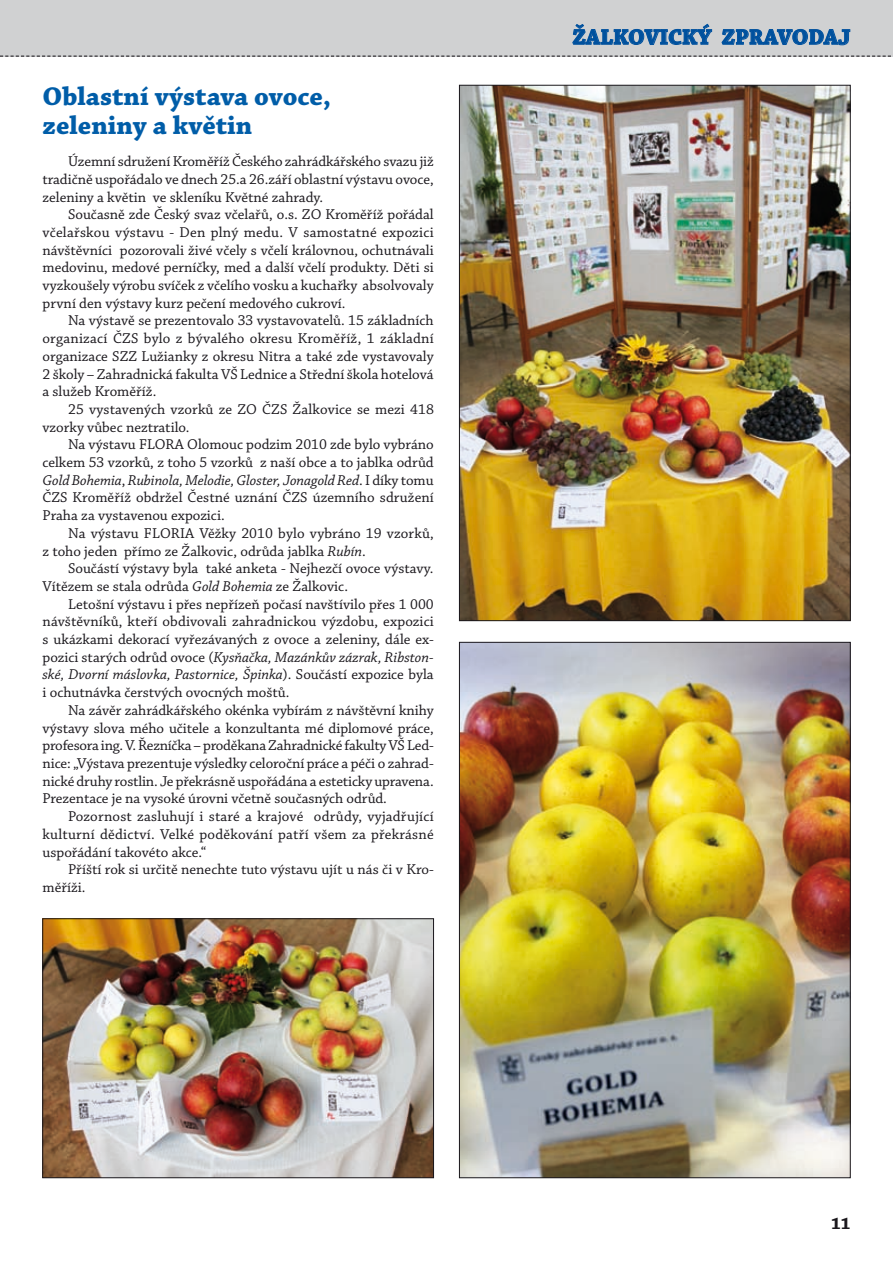
<style>
.page{position:relative;width:893px;height:1263px;background:#fff}
.page>*{position:absolute;margin:0;border:0;box-sizing:border-box;transform-origin:0 0}
.t1{font:700 27px/28.5px "Chaparral Pro";color:#005da8}
.t2{font:700 22.5px "Chaparral Pro";color:#00519e}
.t3{font:700 17.25px "Chaparral Pro";color:#1a171c}
.t4{font:15px/17.7px "Chaparral Pro";color:#1a171c;text-align:justify}
.s1{font-style:italic}
</style>
<div class="page">
<div style="left:0;top:0;width:893px;height:56px;background:#d0d1d2"></div>
<svg style="left:0;top:56px;width:893px;height:1px"></svg>
<svg style="left:573px;top:24px;width:139px;height:21px"></svg>
<svg style="left:722px;top:29px;width:128px;height:16px"></svg>
<img style="left:45px;top:920px;width:387px;height:256px">
<div style="left:43px;top:918px;width:391px;height:260px;border:1px solid #1a171c"></div>
<img style="left:461px;top:644px;width:387px;height:532px">
<img style="left:461px;top:87px;width:387px;height:532px">
<h1 class="t1" style="left:43px;top:83px;width:290px">Oblastní výstava ovoce, zeleniny a květin</h1>
<p class="t4" style="left:43px;top:153px;width:393px;text-indent:26px">Územní sdružení Kroměříž Českého zahrádkářského svazu již tradičně uspořádalo ve dnech 25.a 26.září oblastní výstavu ovoce, zeleniny a květin ve skleníku Květné zahrady.</p>
<p class="t4" style="left:43px;top:206px;width:393px;text-indent:26px">Současně zde Český svaz včelařů, o.s. ZO Kroměříž pořádal včelařskou výstavu - Den plný medu. V samostatné expozici návštěvníci pozorovali živé včely s včelí královnou, ochutnávali medovinu, medové perníčky, med a další včelí produkty. Děti si vyzkoušely výrobu svíček z včelího vosku a kuchařky absolvovaly první den výstavy kurz pečení medového cukroví.</p>
<p class="t4" style="left:43px;top:312px;width:393px;text-indent:26px">Na výstavě se prezentovalo 33 vystavovatelů. 15 základních organizací ČZS bylo z bývalého okresu Kroměříž, 1 základní organizace SZZ Lužianky z okresu Nitra a také zde vystavovaly 2 školy – Zahradnická fakulta VŠ Lednice a Střední škola hotelová a služeb Kroměříž.</p>
<p class="t4" style="left:43px;top:401px;width:393px;text-indent:26px">25 vystavených vzorků ze ZO ČZS Žalkovice se mezi 418 vzorky vůbec neztratilo.</p>
<p class="t4" style="left:43px;top:436px;width:393px;text-indent:26px">Na výstavu FLORA Olomouc podzim 2010 zde bylo vybráno celkem 53 vzorků, z toho 5 vzorků z naší obce a to jablka odrůd <span class="s1">Gold Bohemia</span>, <span class="s1">Rubinola, Melodie, Gloster, Jonagold Red</span>. I díky tomu ČZS Kroměříž obdržel Čestné uznání ČZS územního sdružení Praha za vystavenou expozici.</p>
<p class="t4" style="left:43px;top:525px;width:393px;text-indent:26px">Na výstavu FLORIA Věžky 2010 bylo vybráno 19 vzorků, z toho jeden přímo ze Žalkovic, odrůda jablka <span class="s1">Rubín</span>.</p>
<p class="t4" style="left:43px;top:560px;width:393px;text-indent:26px">Součástí výstavy byla také anketa - Nejhezčí ovoce výstavy.<br>Vítězem se stala odrůda <span class="s1">Gold Bohemia</span> ze Žalkovic.</p>
<p class="t4" style="left:43px;top:596px;width:393px;text-indent:26px">Letošní výstavu i přes nepřízeň počasí navštívilo přes 1 000 návštěvníků, kteří obdivovali zahradnickou výzdobu, expozici s ukázkami dekorací vyřezávaných z ovoce a zeleniny, dále ex&shy;pozici starých odrůd ovoce (<span class="s1">Kysňačka, Mazánkův zázrak, Ribston&shy;ské, Dvorní máslovka, Pastornice, Špinka</span>). Součástí expozice byla i ochutnávka čerstvých ovocných moštů.</p>
<p class="t4" style="left:43px;top:702px;width:393px;text-indent:26px">Na závěr zahrádkářského okénka vybírám z návštěvní knihy výstavy slova mého učitele a konzultanta mé diplomové práce, profesora ing. V. Řezníčka – proděkana Zahradnické fakulty VŠ Led&shy;nice: „Výstava prezentuje výsledky celoroční práce a péči o zahrad&shy;nické druhy rostlin. Je překrásně uspořádána a esteticky upravena.<br>Prezentace je na vysoké úrovni včetně současných odrůd.</p>
<p class="t4" style="left:43px;top:808px;width:393px;text-indent:25px">Pozornost zasluhují i staré a krajové odrůdy, vyjadřující kulturní dědictví. Velké poděkování patří všem za překrásné uspořádání takovéto akce.“</p>
<p class="t4" style="left:43px;top:861px;width:393px;text-indent:26px">Příští rok si určitě nenechte tuto výstavu ujít u nás či v Kro&shy;měříži.</p>
<h2 class="t2" style="left:572px;top:24px;width:280px">Žalkovický zpravodaj</h2>
<p class="t3" style="left:831px;top:1214px;width:21px">11</p>
</div>
